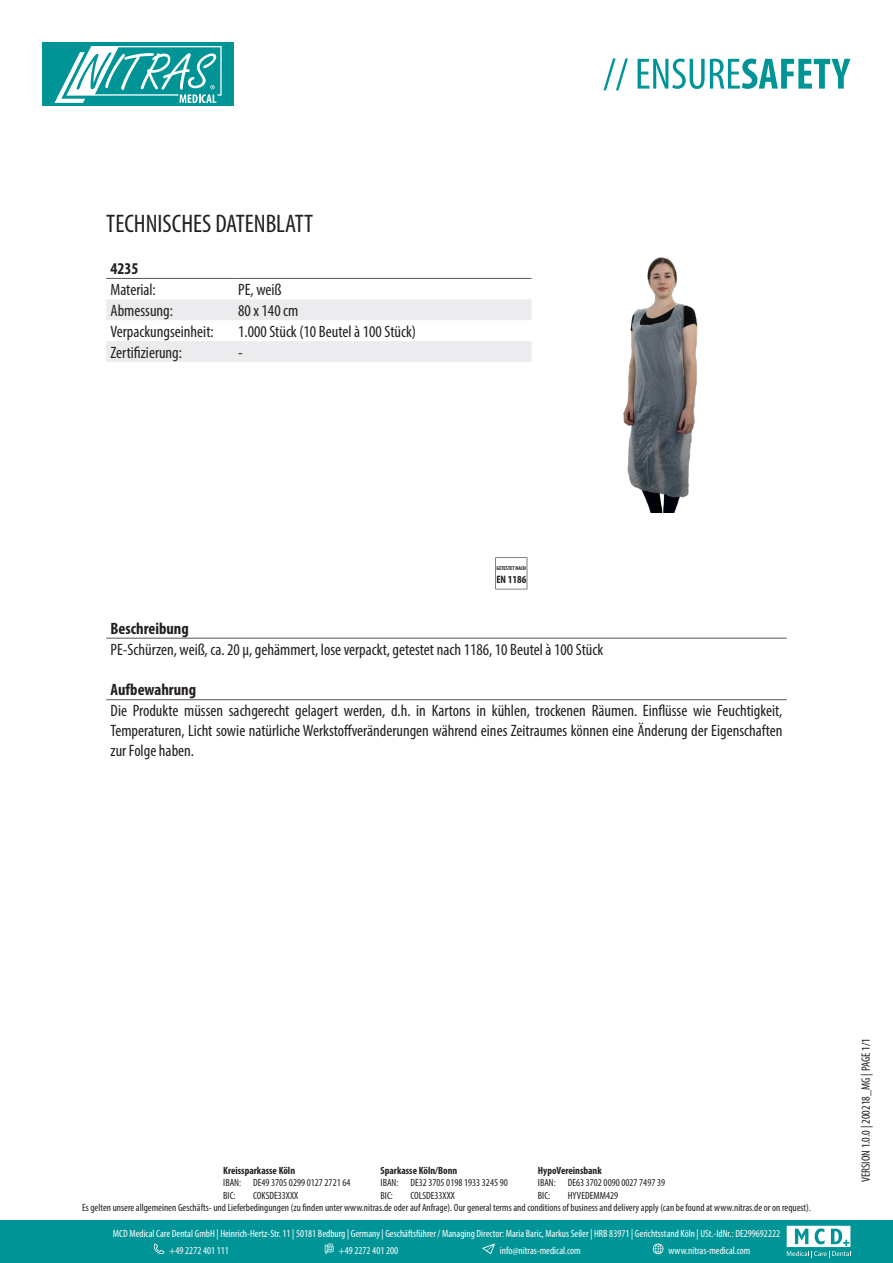
<style>
.page{position:relative;width:893px;height:1263px;background:#fff}
.page>*{position:absolute;margin:0;border:0;box-sizing:border-box;transform-origin:0 0}
.t1{font:condensed 25.5px "Myriad Pro";color:#231f20}
.t2{font:condensed 16.5px/19.8px "Myriad Pro";color:#231f20;text-align:justify}
.t3{font:700 condensed 16.5px "Myriad Pro";color:#231f20}
.t4{font:condensed 12px "Myriad Pro";color:#231f20}
.t5{font:700 condensed 10.8px "Myriad Pro";color:#231f20}
.t6{font:condensed 10.5px/12.6px "Myriad Pro";color:#231f20}
.t7{font:condensed 10.5px/17px "Myriad Pro";color:#fff}
.t8{font:700 condensed 10.5px "Myriad Pro";color:#231f20}
.t9{font:700 condensed 5.7px "Myriad Pro";color:#231f20}
</style>
<div class="page">
<svg style="left:603px;top:58px;width:247px;height:32px"></svg>
<div style="left:43px;top:43px;width:191px;height:63px;background:#009497"></div>
<svg style="left:55px;top:46px;width:167px;height:57px"></svg>
<div style="left:0;top:1220px;width:893px;height:43px;background:#009497"></div>
<svg style="left:787px;top:1226px;width:64px;height:32px"></svg>
<svg style="left:154px;top:1243px;width:10px;height:11px"></svg>
<svg style="left:325px;top:1243px;width:9px;height:11px"></svg>
<svg style="left:482px;top:1243px;width:13px;height:11px"></svg>
<svg style="left:653px;top:1243px;width:10px;height:11px"></svg>
<svg style="left:106px;top:299px;width:425px;height:63px"></svg>
<hr style="left:106px;top:278px;width:128px;height:1px;background:#57585a">
<hr style="left:234px;top:278px;width:297px;height:1px;background:#57585a">
<img style="left:531px;top:258px;width:167px;height:255px">
<svg style="left:495px;top:557px;width:32px;height:32px"></svg>
<hr style="left:106px;top:638px;width:681px;height:1px;background:#57585a">
<hr style="left:106px;top:699px;width:681px;height:1px;background:#57585a">
<p class="t1" style="left:106px;top:208px;width:208px">TECHNISCHES DATENBLATT</p>
<p class="t3" style="left:111px;top:258px;width:30px">4235</p>
<p class="t2" style="left:111px;top:279px;width:47px">Material:</p>
<p class="t2" style="left:238px;top:279px;width:45px">PE, weiß</p>
<p class="t2" style="left:111px;top:300px;width:64px">Abmessung:</p>
<p class="t2" style="left:238px;top:300px;width:62px">80 x 140 cm</p>
<p class="t2" style="left:111px;top:321px;width:105px">Verpackungseinheit:</p>
<p class="t2" style="left:238px;top:321px;width:180px">1.000 Stück (10 Beutel à 100 Stück)</p>
<p class="t2" style="left:111px;top:342px;width:73px">Zertifizierung:</p>
<p class="t2" style="left:238px;top:342px;width:6px">-</p>
<p class="t9" style="left:497px;top:565px;width:31px">GETESTET NACH</p>
<p class="t5" style="left:496px;top:573px;width:31px">EN 1186</p>
<p class="t3" style="left:111px;top:618px;width:80px">Beschreibung</p>
<p class="t2" style="left:111px;top:639px;width:494px">PE-Schürzen, weiß, ca. 20 μ, gehämmert, lose verpackt, getestet nach 1186, 10 Beutel à 100 Stück</p>
<p class="t3" style="left:111px;top:680px;width:87px">Aufbewahrung</p>
<p class="t2" style="left:111px;top:701px;width:673px">Die Produkte müssen sachgerecht gelagert werden, d.h. in Kartons in kühlen, trockenen Räumen. Einflüsse wie Feuchtigkeit, Temperaturen, Licht sowie natürliche Werkstoffveränderungen während eines Zeitraumes können eine Änderung der Eigenschaften zur Folge haben.</p>
<p class="t8" style="left:223px;top:1164px;width:73px">Kreissparkasse Köln</p>
<p class="t8" style="left:381px;top:1164px;width:78px">Sparkasse Köln/Bonn</p>
<p class="t8" style="left:538px;top:1164px;width:65px">HypoVereinsbank</p>
<p class="t6" style="left:223px;top:1176px;width:19px">IBAN:<br>BIC:</p>
<p class="t6" style="left:253px;top:1176px;width:99px">DE49 3705 0299 0127 2721 64<br>COKSDE33XXX</p>
<p class="t6" style="left:381px;top:1176px;width:19px">IBAN:<br>BIC:</p>
<p class="t6" style="left:410px;top:1176px;width:99px">DE32 3705 0198 1933 3245 90<br>COLSDE33XXX</p>
<p class="t6" style="left:538px;top:1176px;width:19px">IBAN:<br>BIC:</p>
<p class="t6" style="left:568px;top:1176px;width:99px">DE63 3702 0090 0027 7497 39</p>
<p class="t6" style="left:568px;top:1189px;width:52px">HYVEDEMM429</p>
<p class="t6" style="left:82px;top:1201px;width:730px">Es gelten unsere allgemeinen Geschäfts- und Lieferbedingungen (zu finden unter www.nitras.de oder auf Anfrage). Our general terms and conditions of business and delivery apply (can be found at www.nitras.de or on request).</p>
<p class="t7" style="left:169px;top:1225px;width:612px;text-indent:-56px">MCD Medical Care Dental GmbH | Heinrich-Hertz-Str. 11 | 50181 Bedburg | Germany | Geschäftsführer / Managing Director: Maria Baric, Markus Seiler | HRB 83971 | Gerichtsstand Köln | USt.-IdNr.: DE299692222 +49 2272 401 111</p>
<p class="t7" style="left:338px;top:1242px;width:61px">+49 2272 401 200</p>
<p class="t7" style="left:500px;top:1242px;width:82px">info@nitras-medical.com</p>
<p class="t7" style="left:668px;top:1242px;width:84px">www.nitras-medical.com</p>
<p class="t4" style="left:859px;top:1182px;width:145px;rotate:-90deg">VERSION 1.0.0 | 200218_MG | PAGE 1/1</p>
</div>
